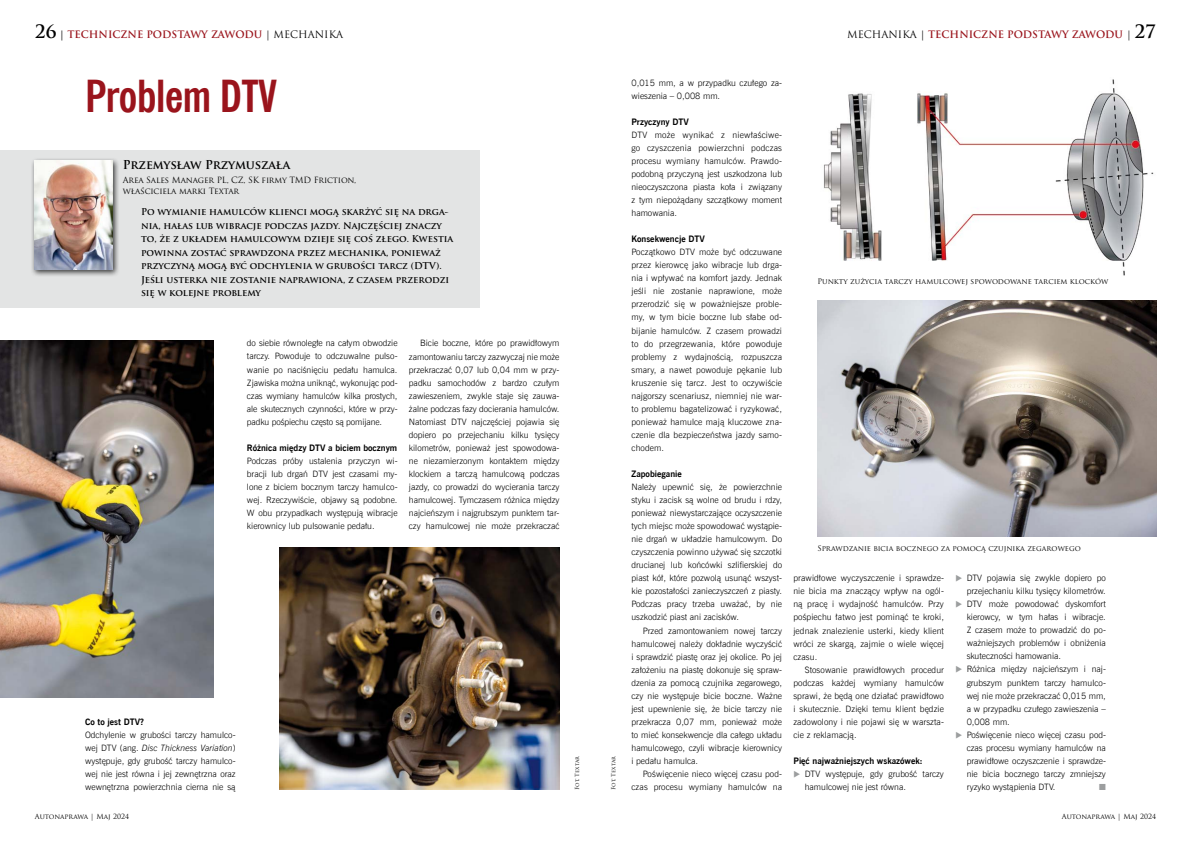
<style>
.page{position:relative;width:1191px;height:842px;background:#fff}
.page>*{position:absolute;margin:0;border:0;box-sizing:border-box;transform-origin:0 0}
.t1{font:700 44px "News Goth Cn EU";letter-spacing:-.015em;color:#9a141c}
.t2{font:700 12px "Trajan Pro";letter-spacing:-.01em;color:#000}
.t3{font:700 10px "Trajan Pro";color:#9a141c}
.t4{font:700 9.2px/13.5px "Trajan Pro";color:#000}
.t5{font:8.8px/13px "News Goth Lt EU";color:#000;text-align:justify}
.t6{font:700 8.8px "News Goth EU";color:#000}
.t7{font:8.8px "Zapf Dingbats ITC";color:#9c9e9f}
.t8{font:8.4px/10.8px "Trajan Pro";letter-spacing:-.015em;color:#000}
.t9{font:7.5px "Trajan Pro";color:#000}
.t10{font:7px "Trajan Pro";color:#000}
.t11{font:5.5px "Trajan Pro";letter-spacing:-.025em;color:#000}
.s1{font-size:18px;color:#000}
.s2{color:#000}
.s3{font-weight:400;color:#000}
.s4{font-style:italic}
.s5{color:#9c9e9f}
</style>
<div class="page">
<div style="left:0;top:151px;width:479px;height:157px;background:#e3e4e4"></div>
<div style="left:31px;top:157px;width:89px;height:120px;background:#000;opacity:.75"></div>
<img style="left:34px;top:161px;width:78px;height:109px">
<img style="left:0;top:341px;width:214px;height:356px">
<img style="left:279px;top:547px;width:280px;height:242px">
<img style="left:823px;top:79px;width:331px;height:197px">
<img style="left:817px;top:300px;width:339px;height:237px">
<div style="left:973px;top:151px;width:68px;height:50px;background:#fff"></div>
<p class="t3" style="left:35px;top:28px;width:310px"><span class="s1">26</span> <span class="s2">|</span> TECHNICZNE PODSTAWY ZAWODU <span class="s3">| MECHANIKA</span></p>
<h1 class="t1" style="left:85px;top:69px;width:193px">Problem DTV</h1>
<h2 class="t2" style="left:123px;top:157px;width:169px">Przemysław Przymuszała</h2>
<p class="t8" style="left:123px;top:175px;width:235px">Area Sales Manager PL, CZ, SK firmy TMD Friction, właściciela marki Textar</p>
<p class="t4" style="left:141px;top:205px;width:314px">Po wymianie hamulców klienci mogą skarżyć się na drga&shy;nia, hałas lub wibracje podczas jazdy. Najczęściej znaczy to, że z układem hamulcowym dzieje się coś złego. Kwestia powinna zostać sprawdzona przez mechanika, ponieważ przyczyną mogą być odchylenia w grubości tarcz (DTV).<br>Jeśli usterka nie zostanie naprawiona, z czasem przerodzi się w kolejne problemy</p>
<p class="t5" style="left:247px;top:337px;width:152px">do siebie równoległe na całym obwodzie tarczy. Powoduje to odczuwalne pulso&shy;wanie po naciśnięciu pedału hamulca.<br>Zjawiska można uniknąć, wykonując pod&shy;czas wymiany hamulców kilka prostych, ale skutecznych czynności, które w przy&shy;padku pośpiechu często są pomijane.</p>
<p class="t6" style="left:247px;top:442px;width:152px">Różnica między DTV a biciem bocznym</p>
<p class="t5" style="left:247px;top:454px;width:152px">Podczas próby ustalenia przyczyn wi&shy;bracji lub drgań DTV jest czasami my&shy;lone z biciem bocznym tarczy hamulco&shy;wej. Rzeczywiście, objawy są podobne.<br>W obu przypadkach występują wibracje kierownicy lub pulsowanie pedału.</p>
<p class="t5" style="left:409px;top:337px;width:152px;text-indent:11px">Bicie boczne, które po prawidłowym zamontowaniu tarczy zazwyczaj nie może przekraczać 0,07 lub 0,04 mm w przy&shy;padku samochodów z bardzo czułym zawieszeniem, zwykle staje się zauwa&shy;żalne podczas fazy docierania hamulców.<br>Natomiast DTV najczęściej pojawia się dopiero po przejechaniu kilku tysięcy kilometrów, ponieważ jest spowodowa&shy;ne niezamierzonym kontaktem między klockiem a tarczą hamulcową podczas jazdy, co prowadzi do wycierania tarczy hamulcowej. Tymczasem różnica między najcieńszym i najgrubszym punktem tar&shy;czy hamulcowej nie może przekraczać</p>
<p class="t6" style="left:85px;top:716px;width:60px">Co to jest DTV?</p>
<p class="t5" style="left:85px;top:728px;width:152px">Odchylenie w grubości tarczy hamulco&shy;wej DTV (ang. <span class="s4">Disc Thickness Variation</span>) występuje, gdy grubość tarczy hamulco&shy;wej nie jest równa i jej zewnętrzna oraz wewnętrzna powierzchnia cierna nie są</p>
<p class="t10" style="left:35px;top:812px;width:96px">Autonaprawa | Maj 2024</p>
<p class="t11" style="left:573px;top:790px;width:36px;rotate:-90deg">Fot. Textar</p>
<p class="t11" style="left:610px;top:790px;width:36px;rotate:-90deg">Fot. Textar</p>
<p class="t3" style="left:847px;top:28px;width:310px"><span class="s3">MECHANIKA |</span> TECHNICZNE PODSTAWY ZAWODU <span class="s3">|</span> <span class="s1">27</span></p>
<p class="t5" style="left:631px;top:76px;width:152px">0,015 mm, a w przypadku czułego za&shy;wieszenia – 0,008 mm.</p>
<p class="t6" style="left:631px;top:116px;width:59px">Przyczyny DTV</p>
<p class="t5" style="left:631px;top:128px;width:152px">DTV może wynikać z niewłaściwe&shy;go czyszczenia powierzchni podczas procesu wymiany hamulców. Prawdo&shy;podobną przyczyną jest uszkodzona lub nieoczyszczona piasta koła i związany z tym niepożądany szczątkowy moment hamowania.</p>
<p class="t6" style="left:631px;top:234px;width:75px">Konsekwencje DTV</p>
<p class="t5" style="left:631px;top:246px;width:152px">Początkowo DTV może być odczuwane przez kierowcę jako wibracje lub drga&shy;nia i wpływać na komfort jazdy. Jednak jeśli nie zostanie naprawione, może przerodzić się w poważniejsze proble&shy;my, w tym bicie boczne lub słabe od&shy;bijanie hamulców. Z czasem prowadzi to do przegrzewania, które powoduje problemy z wydajnością, rozpuszcza smary, a nawet powoduje pękanie lub kruszenie się tarcz. Jest to oczywiście najgorszy scenariusz, niemniej nie war&shy;to problemu bagatelizować i ryzykować, ponieważ hamulce mają kluczowe zna&shy;czenie dla bezpieczeństwa jazdy samo&shy;chodem.</p>
<p class="t6" style="left:631px;top:468px;width:52px">Zapobieganie</p>
<p class="t5" style="left:631px;top:480px;width:152px">Należy upewnić się, że powierzchnie styku i zacisk są wolne od brudu i rdzy, ponieważ niewystarczające oczyszczenie tych miejsc może spowodować wystąpie&shy;nie drgań w układzie hamulcowym. Do czyszczenia powinno używać się szczotki drucianej lub końcówki szlifierskiej do piast kół, które pozwolą usunąć wszyst&shy;kie pozostałości zanieczyszczeń z piasty.<br>Podczas pracy trzeba uważać, by nie uszkodzić piast ani zacisków.</p>
<p class="t5" style="left:631px;top:624px;width:152px;text-indent:11px">Przed zamontowaniem nowej tarczy hamulcowej należy dokładnie wyczyścić i sprawdzić piastę oraz jej okolice. Po jej założeniu na piastę dokonuje się spraw&shy;dzenia za pomocą czujnika zegarowego, czy nie występuje bicie boczne. Ważne jest upewnienie się, że bicie tarczy nie przekracza 0,07 mm, ponieważ może to mieć konsekwencje dla całego układu hamulcowego, czyli wibracje kierownicy i pedału hamulca.</p>
<p class="t5" style="left:631px;top:767px;width:152px;text-align:right">Poświęcenie nieco więcej czasu pod&shy;czas procesu wymiany hamulców na</p>
<p class="t9" style="left:817px;top:277px;width:293px">Punkty zużycia tarczy hamulcowej spowodowane tarciem klocków</p>
<p class="t9" style="left:817px;top:543px;width:265px">Sprawdzanie bicia bocznego za pomocą czujnika zegarowego</p>
<p class="t5" style="left:793px;top:572px;width:152px">prawidłowe wyczyszczenie i sprawdze&shy;nie bicia ma znaczący wpływ na ogól&shy;ną pracę i wydajność hamulców. Przy pośpiechu łatwo jest pominąć te kroki, jednak znalezienie usterki, kiedy klient wróci ze skargą, zajmie o wiele więcej czasu.</p>
<p class="t5" style="left:793px;top:663px;width:152px;text-indent:11px">Stosowanie prawidłowych procedur podczas każdej wymiany hamulców sprawi, że będą one działać prawidłowo i skutecznie. Dzięki temu klient będzie zadowolony i nie pojawi się w warszta&shy;cie z reklamacją.</p>
<p class="t6" style="left:793px;top:755px;width:131px">Pięć najważniejszych wskazówek:</p>
<p class="t5" style="left:804px;top:767px;width:141px;text-indent:-11px"><span class="s5">◆</span> DTV występuje, gdy grubość tarczy hamulcowej nie jest równa.</p>
<p class="t5" style="left:955px;top:572px;width:152px;text-align:right"><span class="s5">◆</span> DTV pojawia się zwykle dopiero po przejechaniu kilku tysięcy kilometrów.</p>
<p class="t5" style="left:966px;top:598px;width:141px;text-indent:-11px"><span class="s5">◆</span> DTV może powodować dyskomfort kierowcy, w tym hałas i wibracje.<br>Z czasem może to prowadzić do po&shy;ważniejszych problemów i obniżenia skuteczności hamowania.</p>
<p class="t5" style="left:966px;top:663px;width:141px;text-indent:-11px"><span class="s5">◆</span> Różnica między najcieńszym i naj&shy;grubszym punktem tarczy hamulco&shy;wej nie może przekraczać 0,015 mm, a w przypadku czułego zawieszenia – 0,008 mm.</p>
<p class="t5" style="left:966px;top:728px;width:141px;text-indent:-11px"><span class="s5">◆</span> Poświęcenie nieco więcej czasu pod&shy;czas procesu wymiany hamulców na prawidłowe oczyszczenie i sprawdze&shy;nie bicia bocznego tarczy zmniejszy ryzyko wystąpienia DTV.</p>
<p class="t7" style="left:1099px;top:783px;width:8px">■</p>
<p class="t10" style="left:1061px;top:812px;width:96px">Autonaprawa | Maj 2024</p>
</div>
